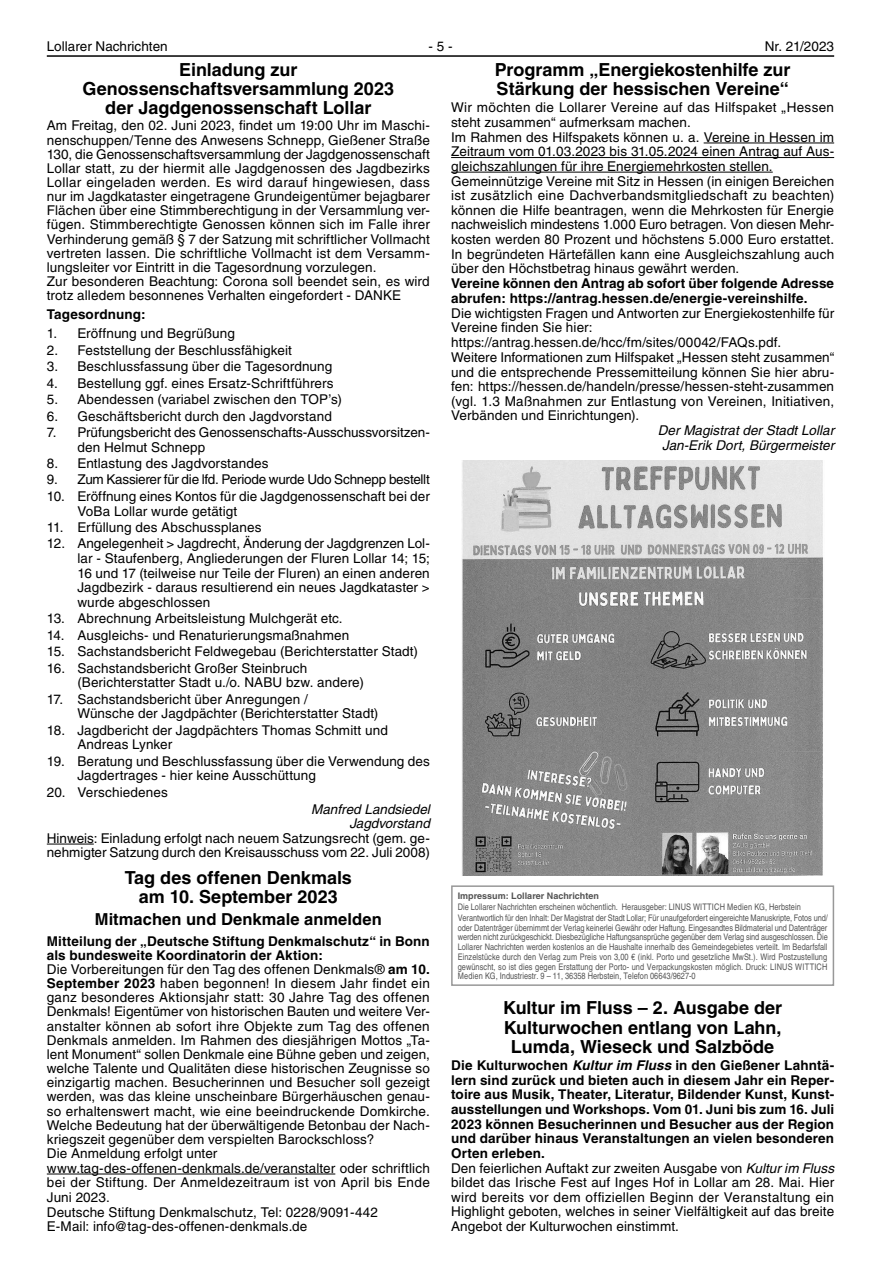
<style>
.page{position:relative;width:881px;height:1263px;background:#fff}
.page>*{position:absolute;margin:0;border:0;box-sizing:border-box;transform-origin:0 0}
.t1{font:700 18px/19.5px "Helvetica LT";color:#000;text-align:center}
.t2{font:700 16.5px "Helvetica LT";letter-spacing:.005em;color:#000}
.t3{font:13.5px/14.2px "Helvetica LT";letter-spacing:.01em;color:#000}
.t4{font:700 13.5px/14.5px "Helvetica LT";letter-spacing:.01em;color:#000}
.t5{font:italic 13.5px/15px "Helvetica LT";color:#000;text-align:center}
.t6{font:13.5px "Helvetica LT";letter-spacing:-.02em;color:#000}
.t7{font:condensed 9px/9.8px "Helvetica LT";color:#535353}
.t8{font:700 9px "Helvetica LT";color:#535353}
.s1{font-weight:700}
.s2{font-style:italic}
.s3{font-weight:400}
.s4{font-weight:400;font-style:italic}
</style>
<div class="page">
<hr style="left:47px;top:55px;width:786px;height:2px;background:#000">
<hr style="left:703px;top:143px;width:130px;height:1px;background:#000">
<hr style="left:451px;top:157px;width:382px;height:1px;background:#000">
<hr style="left:451px;top:172px;width:321px;height:1px;background:#000">
<img style="left:462px;top:460px;width:361px;height:415px">
<div style="left:451px;top:885px;width:382px;height:101px;border:2px solid #989898"></div>
<hr style="left:47px;top:844px;width:47px;height:1px;background:#000">
<hr style="left:47px;top:1174px;width:288px;height:1px;background:#000">
<p class="t3" style="left:47px;top:39px;width:122px">Lollarer Nachrichten</p>
<p class="t3" style="left:428px;top:39px;width:26px">- 5 -</p>
<p class="t3" style="left:764px;top:39px;width:71px">Nr. 21/2023</p>
<h1 class="t1" style="left:494px;top:59px;width:297px;text-align:left">Programm „Energiekostenhilfe zur<br>Stärkung der hessischen Vereine“</h1>
<p class="t3" style="left:451px;top:100px;width:384px;line-height:14.7px">Wir möchten die Lollarer Vereine auf das Hilfspaket „Hessen steht zusammen“ aufmerksam machen.<br>Im Rahmen des Hilfspakets können u. a. Vereine in Hessen im Zeitraum vom 01.03.2023 bis 31.05.2024 einen Antrag auf Aus&shy;gleichszahlungen für ihre Energiemehrkosten stellen.<br>Gemeinnützige Vereine mit Sitz in Hessen (in einigen Bereichen ist zusätzlich eine Dachverbandsmitgliedschaft zu beachten) können die Hilfe beantragen, wenn die Mehrkosten für Energie nachweislich mindestens 1.000 Euro betragen. Von diesen Mehr&shy;kosten werden 80 Prozent und höchstens 5.000 Euro erstattet.<br>In begründeten Härtefällen kann eine Ausgleichszahlung auch über den Höchstbetrag hinaus gewährt werden.</p>
<p class="t4" style="left:451px;top:276px;width:384px">Vereine können den Antrag ab sofort über folgende Adresse abrufen: https://antrag.hessen.de/energie-vereinshilfe.</p>
<p class="t3" style="left:451px;top:306px;width:384px;line-height:14.7px">Die wichtigsten Fragen und Antworten zur Energiekostenhilfe für Vereine finden Sie hier: https://antrag.hessen.de/hcc/fm/sites/00042/FAQs.pdf.<br>Weitere Informationen zum Hilfspaket „Hessen steht zusammen“ und die entsprechende Pressemitteilung können Sie hier abru&shy;fen: https://hessen.de/handeln/presse/hessen-steht-zusammen (vgl. 1.3 Maßnahmen zur Entlastung von Vereinen, Initiativen, Verbänden und Einrichtungen).</p>
<p class="t5" style="left:657px;top:423px;width:178px">Der Magistrat der Stadt Lollar<br>Jan-Erik Dort, Bürgermeister</p>
<h1 class="t1" style="left:82px;top:59px;width:313px">Einladung zur<br>Genossenschaftsversammlung 2023 der Jagdgenossenschaft Lollar</h1>
<p class="t3" style="left:47px;top:119px;width:384px">Am Freitag, den 02. Juni 2023, findet um 19:00 Uhr im Maschi&shy;nenschuppen/Tenne des Anwesens Schnepp, Gießener Straße 130, die Genossenschaftsversammlung der Jagdgenossenschaft Lollar statt, zu der hiermit alle Jagdgenossen des Jagdbezirks Lollar eingeladen werden. Es wird darauf hingewiesen, dass nur im Jagdkataster eingetragene Grundeigentümer bejagbarer Flächen über eine Stimmberechtigung in der Versammlung ver&shy;fügen. Stimmberechtigte Genossen können sich im Falle ihrer Verhinderung gemäß § 7 der Satzung mit schriftlicher Vollmacht vertreten lassen. Die schriftliche Vollmacht ist dem Versamm&shy;lungsleiter vor Eintritt in die Tagesordnung vorzulegen.<br>Zur besonderen Beachtung: Corona soll beendet sein, es wird trotz alledem besonnenes Verhalten eingefordert - DANKE</p>
<p class="t4" style="left:47px;top:306px;width:100px">Tagesordnung:</p>
<p class="t3" style="left:47px;top:326px;width:189px">1. Eröffnung und Begrüßung</p>
<p class="t3" style="left:47px;top:343px;width:246px">2. Feststellung der Beschlussfähigkeit</p>
<p class="t3" style="left:47px;top:359px;width:287px">3. Beschlussfassung über die Tagesordnung</p>
<p class="t3" style="left:47px;top:376px;width:288px">4. Bestellung ggf. eines Ersatz-Schriftführers</p>
<p class="t3" style="left:47px;top:392px;width:296px">5. Abendessen (variabel zwischen den TOP’s)</p>
<p class="t3" style="left:47px;top:409px;width:286px">6. Geschäftsbericht durch den Jagdvorstand</p>
<p class="t3" style="left:77px;top:425px;width:354px;text-indent:-31px">7. Prüfungsbericht des Genossenschafts-Ausschussvorsitzen&shy;den Helmut Schnepp</p>
<p class="t3" style="left:47px;top:456px;width:223px">8. Entlastung des Jagdvorstandes</p>
<p class="t6" style="left:47px;top:472px;width:384px">9. Zum Kassierer für die lfd. Periode wurde Udo Schnepp bestellt</p>
<p class="t3" style="left:77px;top:489px;width:354px;text-indent:-31px">10. Eröffnung eines Kontos für die Jagdgenossenschaft bei der<br>VoBa Lollar wurde getätigt</p>
<p class="t3" style="left:47px;top:520px;width:216px">11. Erfüllung des Abschussplanes</p>
<p class="t3" style="left:77px;top:536px;width:354px;text-align:justify;text-indent:-31px">12. Angelegenheit &gt; Jagdrecht, Änderung der Jagdgrenzen Lol&shy;lar - Staufenberg, Angliederungen der Fluren Lollar 14; 15; 16 und 17 (teilweise nur Teile der Fluren) an einen anderen Jagdbezirk - daraus resultierend ein neues Jagdkataster &gt; wurde abgeschlossen</p>
<p class="t3" style="left:47px;top:611px;width:297px">13. Abrechnung Arbeitsleistung Mulchgerät etc.</p>
<p class="t3" style="left:47px;top:628px;width:304px">14. Ausgleichs- und Renaturierungsmaßnahmen</p>
<p class="t3" style="left:47px;top:644px;width:372px">15. Sachstandsbericht Feldwegebau (Berichterstatter Stadt)</p>
<p class="t3" style="left:77px;top:660px;width:288px;text-indent:-31px">16. Sachstandsbericht Großer Steinbruch (Berichterstatter Stadt u./o. NABU bzw. andere)</p>
<p class="t3" style="left:77px;top:691px;width:302px;text-indent:-31px">17. Sachstandsbericht über Anregungen /<br>Wünsche der Jagdpächter (Berichterstatter Stadt)</p>
<p class="t3" style="left:77px;top:723px;width:312px;text-indent:-31px">18. Jagdbericht der Jagdpächters Thomas Schmitt und<br>Andreas Lynker</p>
<p class="t3" style="left:77px;top:754px;width:354px;text-indent:-31px">19. Beratung und Beschlussfassung über die Verwendung des<br>Jagdertrages - hier keine Ausschüttung</p>
<p class="t3" style="left:47px;top:785px;width:122px">20. Verschiedenes</p>
<p class="t5" style="left:311px;top:802px;width:120px;line-height:14.1px;text-align:right">Manfred Landsiedel<br>Jagdvorstand</p>
<p class="t3" style="left:47px;top:831px;width:384px">Hinweis: Einladung erfolgt nach neuem Satzungsrecht (gem. ge&shy;nehmigter Satzung durch den Kreisausschuss vom 22. Juli 2008)</p>
<h1 class="t1" style="left:125px;top:868px;width:228px;line-height:19px">Tag des offenen Denkmals am 10. September 2023</h1>
<p class="t2" style="left:95px;top:909px;width:288px">Mitmachen und Denkmale anmelden</p>
<p class="t3" style="left:47px;top:934px;width:384px"><span class="s1">Mitteilung der „Deutsche Stiftung Denkmalschutz“ in Bonn als bundesweite Koordinatorin der Aktion:<br></span>Die Vorbereitungen für den Tag des offenen Denkmals® <span class="s1">am 10.<br>September 2023</span> haben begonnen! In diesem Jahr findet ein ganz besonderes Aktionsjahr statt: 30 Jahre Tag des offenen Denkmals! Eigentümer von historischen Bauten und weitere Ver&shy;anstalter können ab sofort ihre Objekte zum Tag des offenen Denkmals anmelden. Im Rahmen des diesjährigen Mottos „Ta&shy;lent Monument“ sollen Denkmale eine Bühne geben und zeigen, welche Talente und Qualitäten diese historischen Zeugnisse so einzigartig machen. Besucherinnen und Besucher soll gezeigt werden, was das kleine unscheinbare Bürgerhäuschen genau&shy;so erhaltenswert macht, wie eine beeindruckende Domkirche.<br>Welche Bedeutung hat der überwältigende Betonbau der Nach&shy;kriegszeit gegenüber dem verspielten Barockschloss?<br>Die Anmeldung erfolgt unter www.tag-des-offenen-denkmals.de/veranstalter oder schriftlich bei der Stiftung. Der Anmeldezeitraum ist von April bis Ende Juni 2023.<br>Deutsche Stiftung Denkmalschutz, Tel: 0228/9091-442<br>E-Mail: info@tag-des-offenen-denkmals.de</p>
<p class="t8" style="left:457px;top:890px;width:143px">Impressum: Lollarer Nachrichten</p>
<p class="t7" style="left:457px;top:901px;width:371px;line-height:10.9px">Die Lollarer Nachrichten erscheinen wöchentlich. Herausgeber: LINUS WITTICH Medien KG, Herbstein<br>Verantwortlich für den Inhalt: Der Magistrat der Stadt Lollar; Für unaufgefordert eingereichte Manuskripte, Fotos und/</p>
<p class="t7" style="left:457px;top:923px;width:371px;text-align:justify">oder Datenträger übernimmt der Verlag keinerlei Gewähr oder Haftung. Eingesandtes Bildmaterial und Datenträger werden nicht zurückgeschickt. Diesbezügliche Haftungsansprüche gegenüber dem Verlag sind ausgeschlossen. Die Lollarer Nachrichten werden kostenlos an die Haushalte innerhalb des Gemeindegebietes verteilt. Im Bedarfsfall Einzelstücke durch den Verlag zum Preis von 3,00 € (inkl. Porto und gesetzliche MwSt.). Wird Postzustellung gewünscht, so ist dies gegen Erstattung der Porto- und Verpackungskosten möglich. Druck: LINUS WITTICH Medien KG, Industriestr. 9 – 11, 36358 Herbstein, Telefon 06643/9627-0</p>
<h1 class="t1" style="left:503px;top:998px;width:280px">Kultur im Fluss – 2. Ausgabe der<br>Kulturwochen entlang von Lahn,<br>Lumda, Wieseck und Salzböde</h1>
<p class="t4" style="left:451px;top:1058px;width:384px">Die Kulturwochen <span class="s2">Kultur im Fluss</span> in den Gießener Lahntä&shy;lern sind zurück und bieten auch in diesem Jahr ein Reper&shy;toire aus Musik, Theater, Literatur, Bildender Kunst, Kunst&shy;ausstellungen und Workshops. Vom 01. Juni bis zum 16. Juli 2023 können Besucherinnen und Besucher aus der Region und darüber hinaus Veranstaltungen an vielen besonderen Orten erleben.<br><span class="s3">Den feierlichen Auftakt zur zweiten Ausgabe von</span> <span class="s4">Kultur im Fluss </span><span class="s3">bildet das Irische Fest auf Inges Hof in Lollar am 28. Mai. Hier wird bereits vor dem offiziellen Beginn der Veranstaltung ein Highlight geboten, welches in seiner Vielfältigkeit auf das breite Angebot der Kulturwochen einstimmt.</span></p>
</div>
